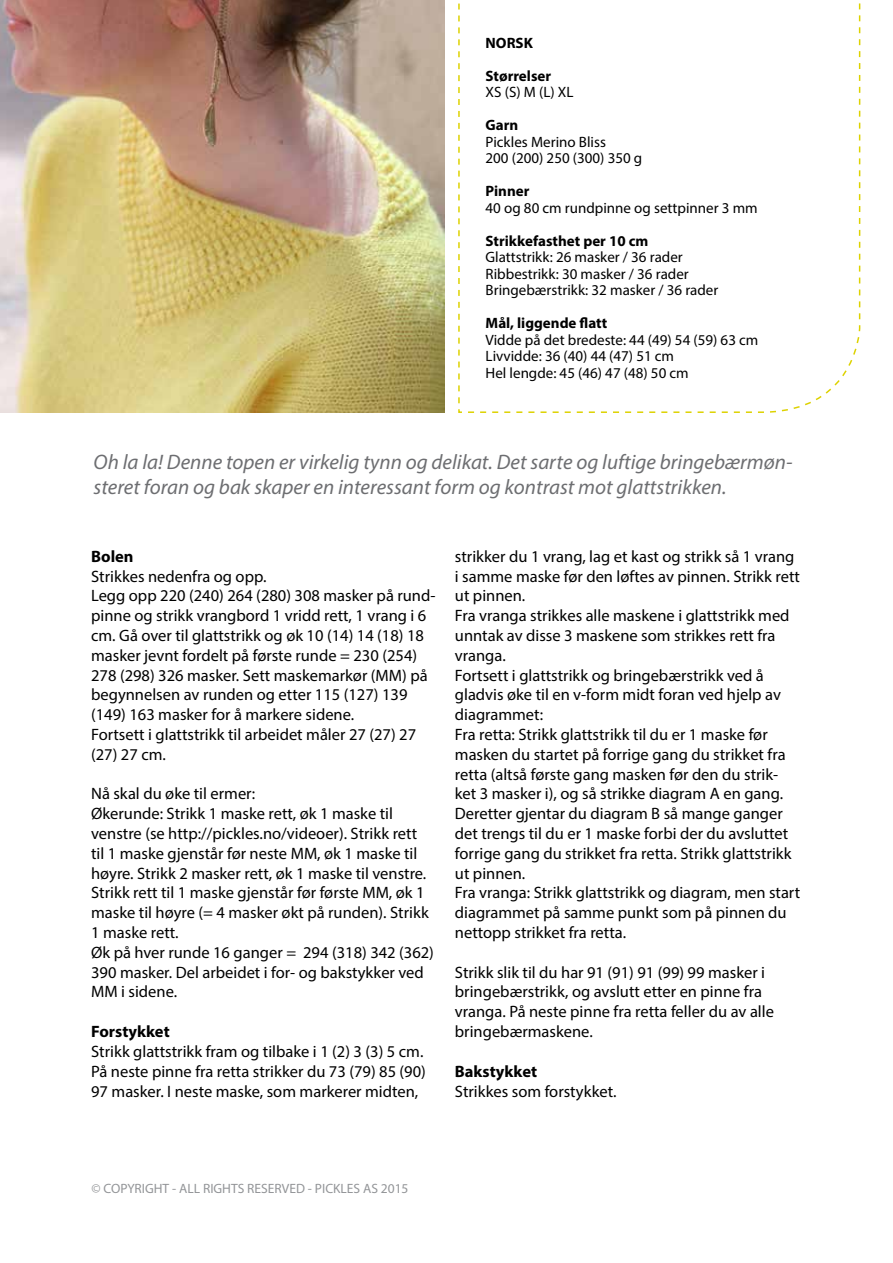
<style>
.page{position:relative;width:893px;height:1263px;background:#fff}
.page>*{position:absolute;margin:0;border:0;box-sizing:border-box;transform-origin:0 0}
.t1{font:italic 21px/25.2px "Myriad Pro";color:#6d6e71}
.t2{font:16.5px/19.8px "Myriad Pro";color:#000}
.t3{font:700 16.5px "Myriad Pro";color:#000}
.t4{font:15px/16.5px "Myriad Pro";color:#000}
.t5{font:700 15px "Myriad Pro";color:#000}
.t6{font:13.5px "Myriad Pro";color:#939598}
</style>
<div class="page">
<img style="left:0;top:0;width:444px;height:413px">
<svg style="left:458px;top:3px;width:403px;height:410px"></svg>
<p class="t5" style="left:486px;top:33px;width:49px">NORSK</p>
<p class="t5" style="left:486px;top:66px;width:67px">Størrelser</p>
<p class="t4" style="left:486px;top:84px;width:89px">XS (S) M (L) XL</p>
<p class="t5" style="left:486px;top:115px;width:34px">Garn</p>
<p class="t4" style="left:486px;top:133px;width:158px">Pickles Merino Bliss<br>200 (200) 250 (300) 350 g</p>
<p class="t5" style="left:486px;top:181px;width:45px">Pinner</p>
<p class="t4" style="left:486px;top:199px;width:274px">40 og 80 cm rundpinne og settpinner 3 mm</p>
<p class="t5" style="left:486px;top:231px;width:164px">Strikkefasthet per 10 cm</p>
<p class="t4" style="left:486px;top:249px;width:234px">Glattstrikk: 26 masker / 36 rader<br>Ribbestrikk: 30 masker / 36 rader<br>Bringebærstrikk: 32 masker / 36 rader</p>
<p class="t5" style="left:486px;top:313px;width:123px">Mål, liggende flatt</p>
<p class="t4" style="left:486px;top:331px;width:274px">Vidde på det bredeste: 44 (49) 54 (59) 63 cm<br>Livvidde: 36 (40) 44 (47) 51 cm<br>Hel lengde: 45 (46) 47 (48) 50 cm</p>
<p class="t1" style="left:94px;top:449px;width:700px">Oh la la! Denne topen er virkelig tynn og delikat. Det sarte og luftige bringebærmøn&shy;steret foran og bak skaper en interessant form og kontrast mot glattstrikken.</p>
<p class="t3" style="left:91px;top:545px;width:44px">Bolen</p>
<p class="t2" style="left:91px;top:566px;width:346px">Strikkes nedenfra og opp.<br>Legg opp 220 (240) 264 (280) 308 masker på rund&shy;pinne og strikk vrangbord 1 vridd rett, 1 vrang i 6 cm. Gå over til glattstrikk og øk 10 (14) 14 (18) 18 masker jevnt fordelt på første runde = 230 (254)<br>278 (298) 326 masker. Sett maskemarkør (MM) på begynnelsen av runden og etter 115 (127) 139 (149) 163 masker for å markere sidene.<br>Fortsett i glattstrikk til arbeidet måler 27 (27) 27 (27) 27 cm.</p>
<p class="t2" style="left:91px;top:784px;width:344px">Nå skal du øke til ermer:<br>Økerunde: Strikk 1 maske rett, øk 1 maske til venstre (se http://pickles.no/videoer). Strikk rett til 1 maske gjenstår før neste MM, øk 1 maske til høyre. Strikk 2 masker rett, øk 1 maske til venstre.<br>Strikk rett til 1 maske gjenstår før første MM, øk 1 maske til høyre (= 4 masker økt på runden). Strikk 1 maske rett.<br>Øk på hver runde 16 ganger = 294 (318) 342 (362)<br>390 masker. Del arbeidet i for- og bakstykker ved MM i sidene.</p>
<p class="t3" style="left:91px;top:1021px;width:80px">Forstykket</p>
<p class="t2" style="left:91px;top:1041px;width:336px">Strikk glattstrikk fram og tilbake i 1 (2) 3 (3) 5 cm.<br>På neste pinne fra retta strikker du 73 (79) 85 (90)<br>97 masker. I neste maske, som markerer midten,</p>
<p class="t2" style="left:455px;top:546px;width:347px">strikker du 1 vrang, lag et kast og strikk så 1 vrang i samme maske før den løftes av pinnen. Strikk rett ut pinnen.<br>Fra vranga strikkes alle maskene i glattstrikk med unntak av disse 3 maskene som strikkes rett fra vranga.<br>Fortsett i glattstrikk og bringebærstrikk ved å gladvis øke til en v-form midt foran ved hjelp av diagrammet:<br>Fra retta: Strikk glattstrikk til du er 1 maske før masken du startet på forrige gang du strikket fra retta (altså første gang masken før den du strik&shy;ket 3 masker i), og så strikke diagram A en gang.<br>Deretter gjentar du diagram B så mange ganger det trengs til du er 1 maske forbi der du avsluttet forrige gang du strikket fra retta. Strikk glattstrikk ut pinnen.<br>Fra vranga: Strikk glattstrikk og diagram, men start diagrammet på samme punkt som på pinnen du nettopp strikket fra retta.</p>
<p class="t2" style="left:455px;top:962px;width:321px">Strikk slik til du har 91 (91) 91 (99) 99 masker i bringebærstrikk, og avslutt etter en pinne fra vranga. På neste pinne fra retta feller du av alle bringebærmaskene.</p>
<p class="t3" style="left:455px;top:1060px;width:84px">Bakstykket</p>
<p class="t2" style="left:455px;top:1081px;width:163px">Strikkes som forstykket.</p>
<p class="t6" style="left:92px;top:1180px;width:319px">© COPYRIGHT - ALL RIGHTS RESERVED - PICKLES AS 2015</p>
</div>
